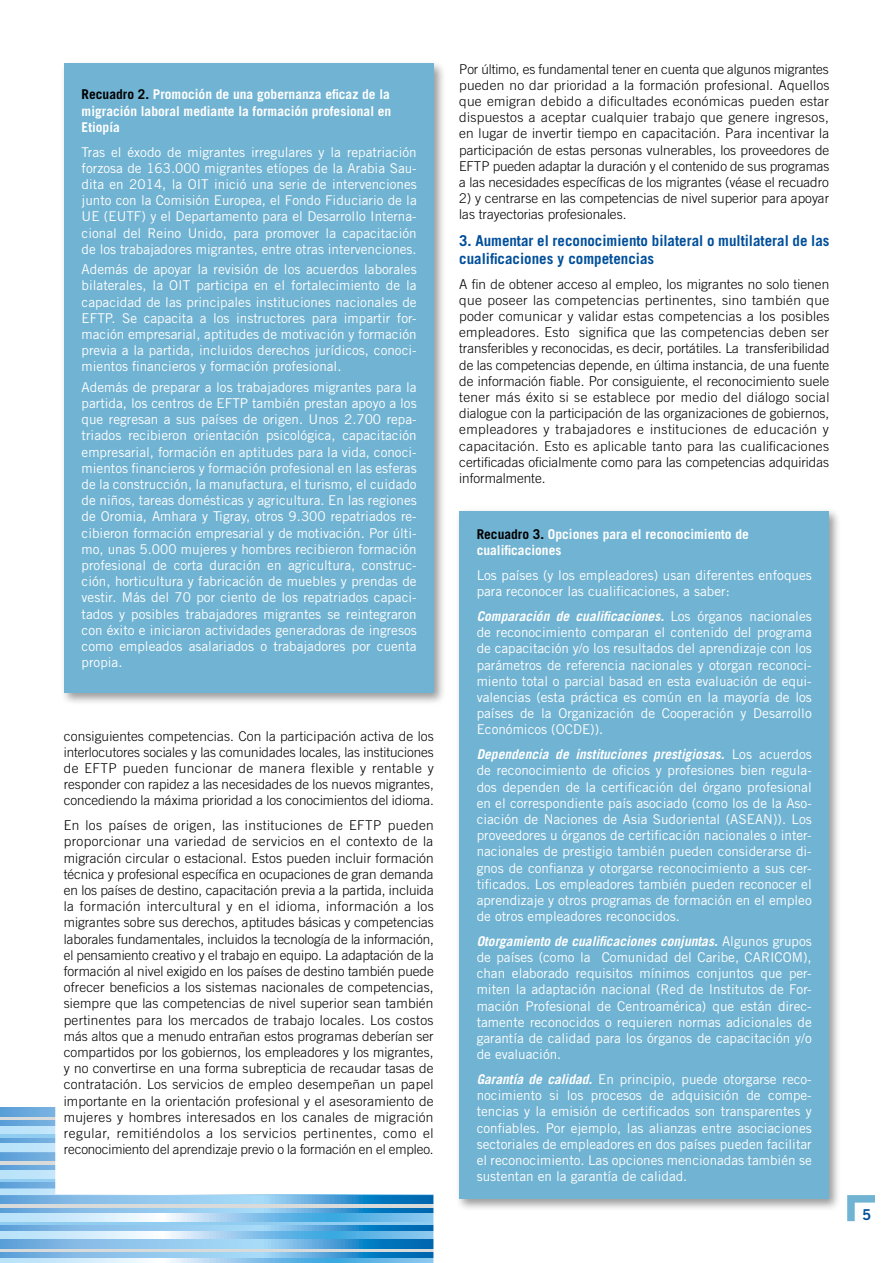
<style>
.page{position:relative;width:893px;height:1263px;background:#fff}
.page>*{position:absolute;margin:0;border:0;box-sizing:border-box;transform-origin:0 0}
.t1{font:700 15px/18px "Trade Gothic LT Std";color:#004f9b}
.t2{font:15px "Trade Gothic LT Std Bd 2";color:#004f9b}
.t3{font:13.5px/16.2px "Trade Gothic LT Std";color:#fff;text-align:justify}
.t4{font:300 13.5px/16.2px "Trade Gothic LT Std";color:#000;text-align:justify}
.t5{font:700 13.5px/16.2px "Trade Gothic LT Std";color:#fff}
.t6{font:italic 700 13.5px "Trade Gothic LT Com";color:#fff}
.s1{color:#000}
.s2{font-family:"Trade Gothic LT Std";font-weight:400;font-style:normal}
.s3{font-family:"Trade Gothic LT Com";font-weight:700;font-style:italic}
</style>
<div class="page">
<svg style="left:0;top:1195px;width:55px;height:9px"></svg>
<hr style="left:0;top:1204px;width:495px;height:4px;background:#d9dada">
<svg style="left:0;top:1208px;width:55px;height:6px"></svg>
<div style="left:0;top:1214px;width:494px;height:8px;background:#bee4fa"></div>
<svg style="left:0;top:1222px;width:55px;height:4px"></svg>
<svg style="left:0;top:1226px;width:55px;height:5px"></svg>
<div style="left:0;top:1231px;width:494px;height:8px;background:#bee4fa"></div>
<svg style="left:0;top:1239px;width:55px;height:9px"></svg>
<svg style="left:0;top:1248px;width:55px;height:4px"></svg>
<svg style="left:0;top:1252px;width:55px;height:6px"></svg>
<div style="left:0;top:1258px;width:494px;height:5px;background:#bee4fa"></div>
<svg style="left:0;top:1107px;width:55px;height:9px"></svg>
<svg style="left:0;top:1116px;width:55px;height:4px"></svg>
<svg style="left:0;top:1120px;width:55px;height:6px"></svg>
<div style="left:0;top:1126px;width:494px;height:8px;background:#bee4fa"></div>
<hr style="left:0;top:1134px;width:495px;height:4px;background:#91ccf1">
<svg style="left:0;top:1138px;width:55px;height:6px"></svg>
<div style="left:0;top:1144px;width:494px;height:8px;background:#bee4fa"></div>
<svg style="left:0;top:1152px;width:55px;height:9px"></svg>
<hr style="left:0;top:1161px;width:495px;height:4px;background:#d9dada">
<svg style="left:0;top:1165px;width:55px;height:6px"></svg>
<div style="left:0;top:1171px;width:494px;height:8px;background:#bee4fa"></div>
<svg style="left:0;top:1179px;width:55px;height:4px"></svg>
<svg style="left:0;top:1183px;width:55px;height:5px"></svg>
<svg style="left:0;top:1188px;width:55px;height:7px"></svg>
<svg style="left:55px;top:1107px;width:439px;height:156px"></svg>
<svg style="left:847px;top:1195px;width:28px;height:27px"></svg>
<div style="left:456px;top:507px;width:385px;height:704px;background:#000;opacity:.4"></div>
<div style="left:460px;top:511px;width:369px;height:688px;background:#70b3d2"></div>
<div style="left:61px;top:60px;width:385px;height:646px;background:#000;opacity:.4"></div>
<div style="left:65px;top:64px;width:369px;height:629px;background:#70b3d2"></div>
<p class="t5" style="left:82px;top:86px;width:311px;text-align:justify"><span class="s1">Recuadro 2.</span> Promoción de una gobernanza eficaz de la migración laboral mediante la formación profesional en Etiopía</p>
<p class="t3" style="left:82px;top:143px;width:337px">Tras el éxodo de migrantes irregulares y la repatriación forzosa de 163.000 migrantes etíopes de la Arabia Sau&shy;dita en 2014, la OIT inició una serie de intervenciones junto con la Comisión Europea, el Fondo Fiduciario de la UE (EUTF) y el Departamento para el Desarrollo Interna&shy;cional del Reino Unido, para promover la capacitación de los trabajadores migrantes, entre otras intervenciones.</p>
<p class="t3" style="left:82px;top:261px;width:337px">Además de apoyar la revisión de los acuerdos laborales bilaterales, la OIT participa en el fortalecimiento de la capacidad de las principales instituciones nacionales de EFTP. Se capacita a los instructores para impartir for&shy;mación empresarial, aptitudes de motivación y formación previa a la partida, incluidos derechos jurídicos, conoci&shy;mientos financieros y formación profesional.</p>
<p class="t3" style="left:82px;top:379px;width:337px">Además de preparar a los trabajadores migrantes para la partida, los centros de EFTP también prestan apoyo a los que regresan a sus países de origen. Unos 2.700 repa&shy;triados recibieron orientación psicológica, capacitación empresarial, formación en aptitudes para la vida, conoci&shy;mientos financieros y formación profesional en las esferas de la construcción, la manufactura, el turismo, el cuidado de niños, tareas domésticas y agricultura. En las regiones de Oromia, Amhara y Tigray, otros 9.300 repatriados re&shy;cibieron formación empresarial y de motivación. Por últi&shy;mo, unas 5.000 mujeres y hombres recibieron formación profesional de corta duración en agricultura, construc&shy;ción, horticultura y fabricación de muebles y prendas de vestir. Más del 70 por ciento de los repatriados capaci&shy;tados y posibles trabajadores migrantes se reintegraron con éxito e iniciaron actividades generadoras de ingresos como empleados asalariados o trabajadores por cuenta propia.</p>
<p class="t4" style="left:64px;top:728px;width:372px">consiguientes competencias. Con la participación activa de los interlocutores sociales y las comunidades locales, las instituciones de EFTP pueden funcionar de manera flexible y rentable y responder con rapidez a las necesidades de los nuevos migrantes, concediendo la máxima prioridad a los conocimientos del idioma.</p>
<p class="t4" style="left:64px;top:817px;width:372px">En los países de origen, las instituciones de EFTP pueden proporcionar una variedad de servicios en el contexto de la migración circular o estacional. Estos pueden incluir formación técnica y profesional específica en ocupaciones de gran demanda en los países de destino, capacitación previa a la partida, incluida la formación intercultural y en el idioma, información a los migrantes sobre sus derechos, aptitudes básicas y competencias laborales fundamentales, incluidos la tecnología de la información, el pensamiento creativo y el trabajo en equipo. La adaptación de la formación al nivel exigido en los países de destino también puede ofrecer beneficios a los sistemas nacionales de competencias, siempre que las competencias de nivel superior sean también pertinentes para los mercados de trabajo locales. Los costos más altos que a menudo entrañan estos programas deberían ser compartidos por los gobiernos, los empleadores y los migrantes, y no convertirse en una forma subrepticia de recaudar tasas de contratación. Los servicios de empleo desempeñan un papel importante en la orientación profesional y el asesoramiento de mujeres y hombres interesados en los canales de migración regular, remitiéndolos a los servicios pertinentes, como el reconocimiento del aprendizaje previo o la formación en el empleo.</p>
<p class="t4" style="left:459px;top:60px;width:372px">Por último, es fundamental tener en cuenta que algunos migrantes pueden no dar prioridad a la formación profesional. Aquellos que emigran debido a dificultades económicas pueden estar dispuestos a aceptar cualquier trabajo que genere ingresos, en lugar de invertir tiempo en capacitación. Para incentivar la participación de estas personas vulnerables, los proveedores de EFTP pueden adaptar la duración y el contenido de sus programas a las necesidades específicas de los migrantes (véase el recuadro</p>
<p class="t4" style="left:459px;top:190px;width:371px">2) y centrarse en las competencias de nivel superior para apoyar las trayectorias profesionales.</p>
<p class="t1" style="left:459px;top:231px;width:372px">3. Aumentar el reconocimiento bilateral o multilateral de las cualificaciones y competencias</p>
<p class="t4" style="left:459px;top:275px;width:372px">A fin de obtener acceso al empleo, los migrantes no solo tienen que poseer las competencias pertinentes, sino también que poder comunicar y validar estas competencias a los posibles empleadores. Esto significa que las competencias deben ser transferibles y reconocidas, es decir, portátiles. La transferibilidad de las competencias depende, en última instancia, de una fuente de información fiable. Por consiguiente, el reconocimiento suele tener más éxito si se establece por medio del diálogo social dialogue con la participación de las organizaciones de gobiernos, empleadores y trabajadores e instituciones de educación y capacitación. Esto es aplicable tanto para las cualificaciones certificadas oficialmente como para las competencias adquiridas informalmente.</p>
<p class="t5" style="left:477px;top:526px;width:274px"><span class="s1">Recuadro 3.</span> Opciones para el reconocimiento de cualificaciones</p>
<p class="t3" style="left:477px;top:567px;width:337px">Los países (y los empleadores) usan diferentes enfoques para reconocer las cualificaciones, a saber:</p>
<p class="t6" style="left:477px;top:608px;width:337px">Comparación de cualificaciones. <span class="s2">Los órganos nacionales</span></p>
<p class="t3" style="left:477px;top:624px;width:337px">de reconocimiento comparan el contenido del programa de capacitación y/o los resultados del aprendizaje con los parámetros de referencia nacionales y otorgan reconoci&shy;miento total o parcial basad en esta evaluación de equi&shy;valencias (esta práctica es común en la mayoría de los países de la Organización de Cooperación y Desarrollo Económicos (OCDE)).</p>
<p class="t6" style="left:477px;top:746px;width:337px">Dependencia de instituciones prestigiosas. <span class="s2">Los acuerdos</span></p>
<p class="t3" style="left:477px;top:762px;width:337px">de reconocimiento de oficios y profesiones bien regula&shy;dos dependen de la certificación del órgano profesional en el correspondiente país asociado (como los de la Aso&shy;ciación de Naciones de Asia Sudoriental (ASEAN)). Los proveedores u órganos de certificación nacionales o inter&shy;nacionales de prestigio también pueden considerarse di&shy;gnos de confianza y otorgarse reconocimiento a sus cer&shy;tificados. Los empleadores también pueden reconocer el aprendizaje y otros programas de formación en el empleo de otros empleadores reconocidos.</p>
<p class="t6" style="left:477px;top:933px;width:337px">Otorgamiento de cualificaciones conjuntas. <span class="s2">Algunos grupos</span></p>
<p class="t3" style="left:477px;top:949px;width:337px">de países (como la Comunidad del Caribe, CARICOM), chan elaborado requisitos mínimos conjuntos que per&shy;miten la adaptación nacional (Red de Institutos de For&shy;mación Profesional de Centroamérica) que están direc&shy;tamente reconocidos o requieren normas adicionales de garantía de calidad para los órganos de capacitación y/o de evaluación.</p>
<p class="t3" style="left:477px;top:1071px;width:337px"><span class="s3">Garantía de calidad.</span> En principio, puede otorgarse reco&shy;nocimiento si los procesos de adquisición de compe&shy;tencias y la emisión de certificados son transparentes y confiables. Por ejemplo, las alianzas entre asociaciones sectoriales de empleadores en dos países pueden facilitar el reconocimiento. Las opciones mencionadas también se sustentan en la garantía de calidad.</p>
<p class="t2" style="left:862px;top:1205px;width:11px">5</p>
</div>
